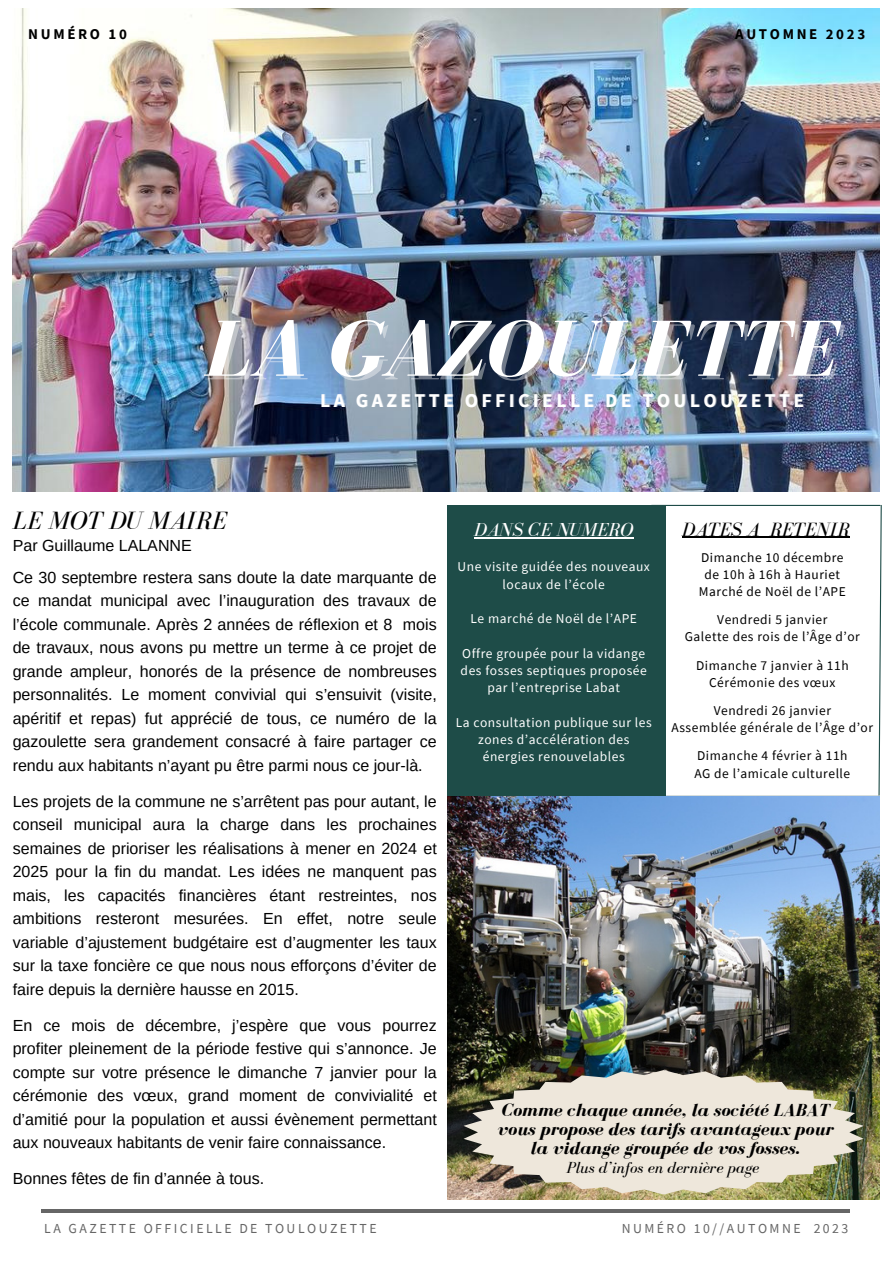
<style>
.page{position:relative;width:893px;height:1264px;background:#fff}
.page>*{position:absolute;margin:0;border:0;box-sizing:border-box;transform-origin:0 0}
.t1{font:italic 700 81.75px "Bodoni FLF";color:#fff}
.t2{font:italic 25.65px "Bodoni FLF";color:#000}
.t3{font:italic 19.8px "Bodoni FLF";color:#000}
.t4{font:700 19.35px "Source Sans Pro";letter-spacing:.18em;color:#fff}
.t5{font:italic 19.35px "Bodoni FLF";color:#fff}
.t6{font:italic 700 18px "Bodoni FLF";color:#000}
.t7{font:italic 16.5px "Bodoni FLF";color:#000}
.t8{font:16.05px/23.5px "Arimo";color:#000;text-align:justify}
.t9{font:700 14.85px "Source Sans Pro";letter-spacing:.18em;color:#000}
.t10{font:13.8px "Source Sans Pro";letter-spacing:.18em;color:#666}
.t11{font:13.5px/17.2px "Source Sans Pro";letter-spacing:.04em;color:#fff;text-align:center}
.t12{font:13.5px "Source Sans Pro";letter-spacing:.04em;color:#000}
.t13{font:13.35px "Source Sans Pro";letter-spacing:.04em;color:#000}
</style>
<div class="page">
<hr style="left:41px;top:1209px;width:809px;height:3px;background:#666">
<div style="left:447px;top:505px;width:218px;height:291px;background:#1e4c48"></div>
<hr style="left:651px;top:505px;width:229px;height:1px;background:#1e4c48">
<svg style="left:877px;top:504px;width:5px;height:292px"></svg>
<hr style="left:650px;top:795px;width:228px;height:2px;background:#1e4c48">
<img style="left:13px;top:9px;width:866px;height:482px">
<hr style="left:474px;top:537px;width:159px;height:1px;background:#fff">
<img style="left:448px;top:797px;width:431px;height:402px">
<img style="left:463px;top:1070px;width:400px;height:124px">
<hr style="left:682px;top:537px;width:77px;height:1px;background:#000">
<hr style="left:769px;top:537px;width:80px;height:1px;background:#000">
<p class="t9" style="left:28px;top:25px;width:100px">NUMÉRO 10</p>
<p class="t9" style="left:735px;top:25px;width:131px">AUTOMNE 2023</p>
<p class="t1" style="left:204px;top:305px;width:633px">LA GAZOULETTE</p>
<p class="t4" style="left:320px;top:387px;width:485px">LA GAZETTE OFFICIELLE DE TOULOUZETTE</p>
<p class="t2" style="left:13px;top:507px;width:215px">LE MOT DU MAIRE</p>
<p class="t8" style="left:13px;top:533px;width:181px">Par Guillaume LALANNE</p>
<p class="t8" style="left:13px;top:565px;width:425px">Ce 30 septembre restera sans doute la date marquante de ce mandat municipal avec l’inauguration des travaux de l’école communale. Après 2 années de réflexion et 8 mois de travaux, nous avons pu mettre un terme à ce projet de grande ampleur, honorés de la présence de nombreuses personnalités. Le moment convivial qui s’ensuivit (visite, apéritif et repas) fut apprécié de tous, ce numéro de la gazoulette sera grandement consacré à faire partager ce rendu aux habitants n’ayant pu être parmi nous ce jour-là.</p>
<p class="t8" style="left:13px;top:789px;width:425px">Les projets de la commune ne s’arrêtent pas pour autant, le conseil municipal aura la charge dans les prochaines semaines de prioriser les réalisations à mener en 2024 et 2025 pour la fin du mandat. Les idées ne manquent pas mais, les capacités financières étant restreintes, nos ambitions resteront mesurées. En effet, notre seule variable d’ajustement budgétaire est d’augmenter les taux sur la taxe foncière ce que nous nous efforçons d’éviter de faire depuis la dernière hausse en 2015.</p>
<p class="t8" style="left:13px;top:1013px;width:425px">En ce mois de décembre, j’espère que vous pourrez profiter pleinement de la période festive qui s’annonce. Je compte sur votre présence le dimanche 7 janvier pour la cérémonie des vœux, grand moment de convivialité et d’amitié pour la population et aussi évènement permettant aux nouveaux habitants de venir faire connaissance.</p>
<p class="t8" style="left:13px;top:1166px;width:253px">Bonnes fêtes de fin d’année à tous.</p>
<p class="t5" style="left:474px;top:518px;width:161px">DANS CE NUMERO</p>
<p class="t11" style="left:457px;top:558px;width:194px">Une visite guidée des nouveaux</p>
<p class="t11" style="left:502px;top:575px;width:104px">locaux de l’école</p>
<p class="t11" style="left:470px;top:609px;width:168px">Le marché de Noël de l’APE</p>
<p class="t11" style="left:460px;top:644px;width:188px">Offre groupée pour la vidange des fosses septiques proposée par l’entreprise Labat</p>
<p class="t11" style="left:455px;top:713px;width:198px">La consultation publique sur les zones d’accélération des énergies renouvelables</p>
<p class="t3" style="left:682px;top:518px;width:169px">DATES A RETENIR</p>
<p class="t13" style="left:701px;top:548px;width:144px">Dimanche 10 décembre</p>
<p class="t13" style="left:704px;top:565px;width:137px">de 10h à 16h à Hauriet</p>
<p class="t13" style="left:699px;top:583px;width:148px">Marché de Noël de l’APE</p>
<p class="t12" style="left:717px;top:611px;width:112px">Vendredi 5 janvier</p>
<p class="t12" style="left:684px;top:628px;width:176px">Galette des rois de l’Âge d’or</p>
<p class="t12" style="left:696px;top:656px;width:154px">Dimanche 7 janvier à 11h</p>
<p class="t12" style="left:709px;top:673px;width:128px">Cérémonie des vœux</p>
<p class="t12" style="left:713px;top:701px;width:119px">Vendredi 26 janvier</p>
<p class="t12" style="left:671px;top:718px;width:203px">Assemblée générale de l’Âge d’or</p>
<p class="t12" style="left:697px;top:747px;width:152px">Dimanche 4 février à 11h</p>
<p class="t12" style="left:694px;top:764px;width:157px">AG de l’amicale culturelle</p>
<p class="t6" style="left:501px;top:1100px;width:330px">Comme chaque année, la société LABAT</p>
<p class="t6" style="left:497px;top:1119px;width:337px">vous propose des tarifs avantageux pour</p>
<p class="t6" style="left:530px;top:1138px;width:271px">la vidange groupée de vos fosses.</p>
<p class="t7" style="left:566px;top:1158px;width:194px">Plus d’infos en dernière page</p>
<p class="t10" style="left:44px;top:1219px;width:334px">LA GAZETTE OFFICIELLE DE TOULOUZETTE</p>
<p class="t10" style="left:621px;top:1219px;width:228px">NUMÉRO 10//AUTOMNE 2023</p>
</div>
